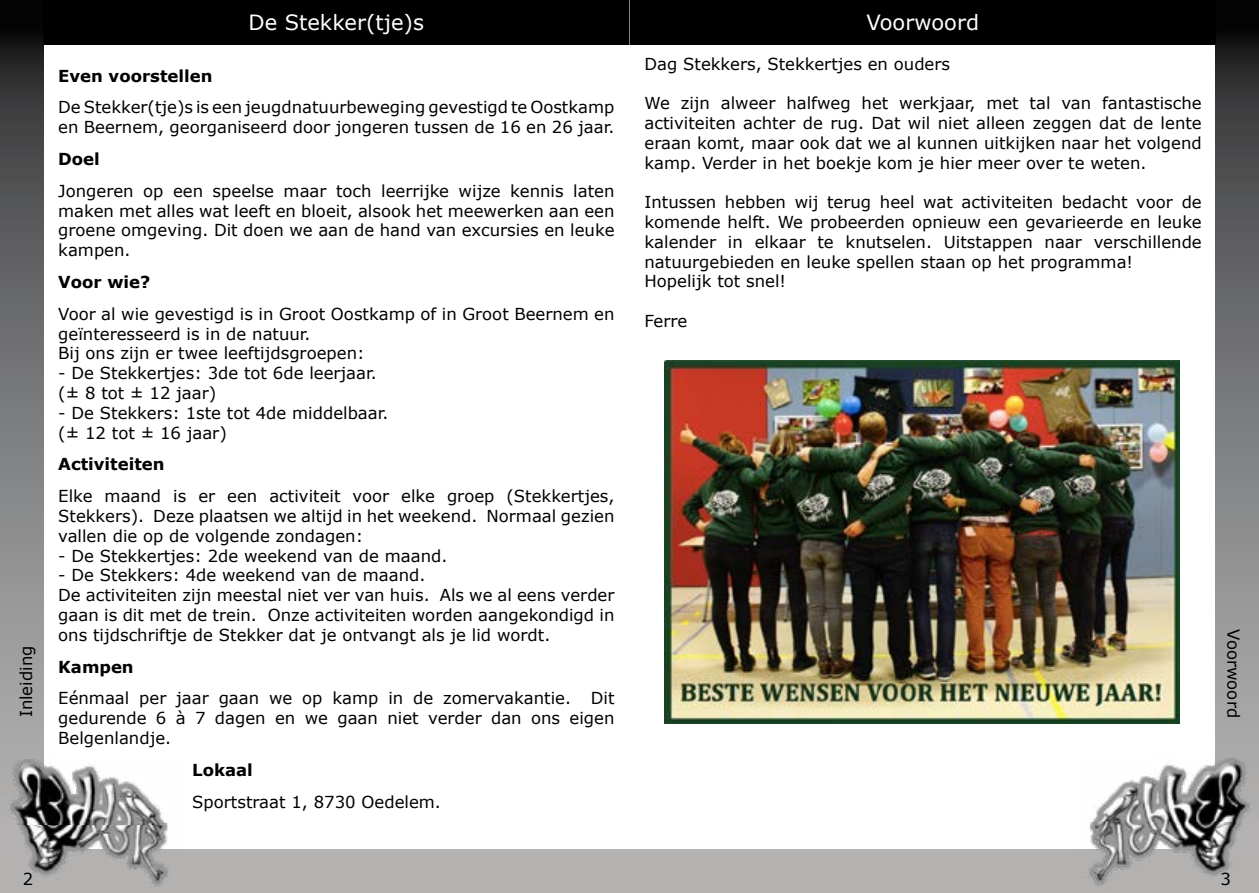
<style>
.page{position:relative;width:1259px;height:893px;background:#fff}
.page>*{position:absolute;margin:0;border:0;box-sizing:border-box;transform-origin:0 0}
.t1{font:21px "Verdana";color:#fff}
.t2{font:16.5px/19.8px "Verdana";color:#000}
.t3{font:700 16.5px "Verdana";color:#000}
</style>
<div class="page">
<svg style="left:0;top:0;width:44px;height:760px;background:#6e6e6f"></svg>
<div style="left:0;top:849px;width:629px;height:44px;background:#b5b3b2"></div>
<img style="left:0;top:760px;width:169px;height:126px">
<div style="left:629px;top:849px;width:630px;height:44px;background:#b5b3b2"></div>
<svg style="left:1215px;top:0;width:44px;height:758px;background:#6e6e6f"></svg>
<img style="left:1088px;top:758px;width:171px;height:129px">
<div style="left:43px;top:0;width:586px;height:45px;background:#000"></div>
<div style="left:629px;top:0;width:587px;height:45px;background:#000"></div>
<img style="left:664px;top:361px;width:515px;height:363px">
<p class="t2" style="left:16px;top:717px;width:73px;rotate:-90deg">Inleiding</p>
<p class="t1" style="left:249px;top:8px;width:177px">De Stekker(tje)s</p>
<p class="t3" style="left:58px;top:64px;width:156px">Even voorstellen</p>
<p class="t2" style="left:58px;top:97px;width:558px">De Stekker(tje)s is een jeugdnatuurbeweging gevestigd te Oostkamp en Beernem, georganiseerd door jongeren tussen de 16 en 26 jaar.</p>
<p class="t3" style="left:58px;top:147px;width:43px">Doel</p>
<p class="t2" style="left:58px;top:181px;width:558px;text-align:justify">Jongeren op een speelse maar toch leerrijke wijze kennis laten maken met alles wat leeft en bloeit, alsook het meewerken aan een groene omgeving. Dit doen we aan de hand van excursies en leuke kampen.</p>
<p class="t3" style="left:58px;top:270px;width:94px">Voor wie?</p>
<p class="t2" style="left:58px;top:304px;width:558px">Voor al wie gevestigd is in Groot Oostkamp of in Groot Beernem en geïnteresseerd is in de natuur.<br>Bij ons zijn er twee leeftijdsgroepen:</p>
<p class="t2" style="left:58px;top:363px;width:320px">- De Stekkertjes: 3de tot 6de leerjaar. (± 8 tot ± 12 jaar)</p>
<p class="t2" style="left:58px;top:403px;width:332px">- De Stekkers: 1ste tot 4de middelbaar. (± 12 tot ± 16 jaar)</p>
<p class="t3" style="left:58px;top:453px;width:108px">Activiteiten</p>
<p class="t2" style="left:58px;top:486px;width:558px;text-align:justify">Elke maand is er een activiteit voor elke groep (Stekkertjes, Stekkers). Deze plaatsen we altijd in het weekend. Normaal gezien vallen die op de volgende zondagen:</p>
<p class="t2" style="left:58px;top:545px;width:391px">- De Stekkertjes: 2de weekend van de maand.</p>
<p class="t2" style="left:58px;top:565px;width:558px">- De Stekkers: 4de weekend van de maand.<br>De activiteiten zijn meestal niet ver van huis. Als we al eens verder gaan is dit met de trein. Onze activiteiten worden aangekondigd in ons tijdschriftje de Stekker dat je ontvangt als je lid wordt.</p>
<p class="t3" style="left:58px;top:655px;width:77px">Kampen</p>
<p class="t2" style="left:58px;top:688px;width:558px;text-align:justify">Eénmaal per jaar gaan we op kamp in de zomervakantie. Dit gedurende 6 à 7 dagen en we gaan niet verder dan ons eigen Belgenlandje.</p>
<p class="t3" style="left:192px;top:758px;width:62px">Lokaal</p>
<p class="t2" style="left:192px;top:791px;width:250px">Sportstraat 1, 8730 Oedelem.</p>
<p class="t1" style="left:866px;top:8px;width:114px">Voorwoord</p>
<p class="t2" style="left:644px;top:54px;width:307px">Dag Stekkers, Stekkertjes en ouders</p>
<p class="t2" style="left:644px;top:93px;width:559px;text-align:justify">We zijn alweer halfweg het werkjaar, met tal van fantastische activiteiten achter de rug. Dat wil niet alleen zeggen dat de lente eraan komt, maar ook dat we al kunnen uitkijken naar het volgend kamp. Verder in het boekje kom je hier meer over te weten.</p>
<p class="t2" style="left:644px;top:192px;width:559px">Intussen hebben wij terug heel wat activiteiten bedacht voor de komende helft. We probeerden opnieuw een gevarieerde en leuke kalender in elkaar te knutselen. Uitstappen naar verschillende natuurgebieden en leuke spellen staan op het programma!<br>Hopelijk tot snel!</p>
<p class="t2" style="left:644px;top:311px;width:44px">Ferre</p>
<p class="t2" style="left:1243px;top:629px;width:90px;rotate:90deg">Voorwoord</p>
<p class="t2" style="left:23px;top:868px;width:12px">2</p>
<p class="t2" style="left:1220px;top:868px;width:12px">3</p>
</div>
